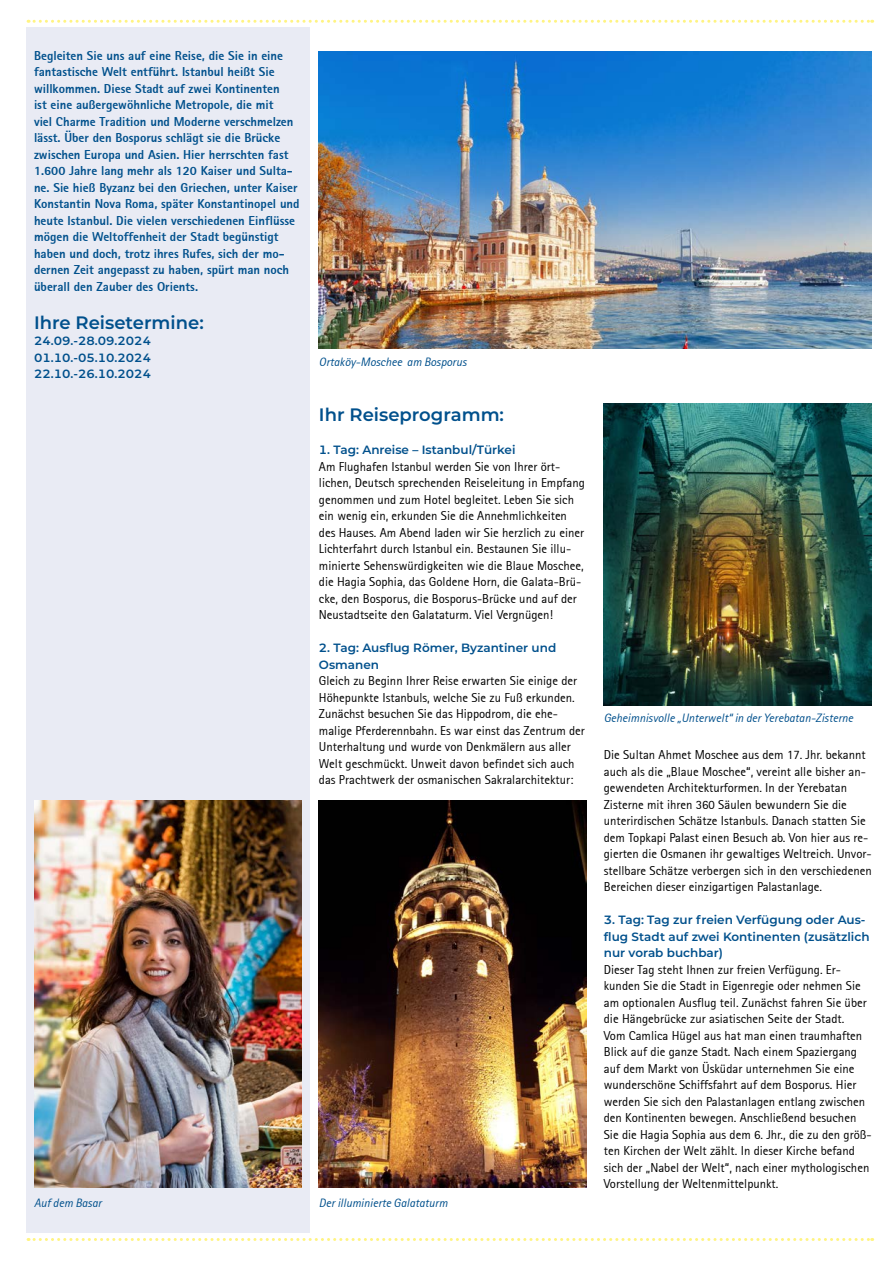
<style>
.page{position:relative;width:893px;height:1263px;background:#fff}
.page>*{position:absolute;margin:0;border:0;box-sizing:border-box;transform-origin:0 0}
.t1{font:600 18px "Montserrat";color:#00508c}
.t2{font:12.75px/16.5px "Rotis Sans Serif";color:#000}
.t3{font:800 12.75px/16.5px "Rotis Sans Serif";color:#00508c}
.t4{font:600 12px/16.5px "Montserrat";color:#00508c}
.t5{font:italic 12px "Rotis Sans Serif";color:#00508c}
</style>
<div class="page">
<div style="left:27px;top:28px;width:283px;height:1205px;background:#e9ebf4"></div>
<svg style="left:28px;top:20px;width:845px;height:3px"></svg>
<svg style="left:28px;top:1238px;width:845px;height:3px"></svg>
<img style="left:604px;top:404px;width:268px;height:301px">
<img style="left:319px;top:800px;width:268px;height:387px">
<img style="left:319px;top:51px;width:553px;height:298px">
<img style="left:34px;top:800px;width:268px;height:387px">
<p class="t3" style="left:34px;top:47px;width:267px">Begleiten Sie uns auf eine Reise, die Sie in eine fantastische Welt entführt. Istanbul heißt Sie willkommen. Diese Stadt auf zwei Kontinenten<br>ist eine außergewöhnliche Metropole, die mit<br>viel Charme Tradition und Moderne verschmelzen lässt. Über den Bosporus schlägt sie die Brücke zwischen Europa und Asien. Hier herrschten fast 1.600 Jahre lang mehr als 120 Kaiser und Sulta&shy;ne. Sie hieß Byzanz bei den Griechen, unter Kaiser Konstantin Nova Roma, später Konstantinopel und heute Istanbul. Die vielen verschiedenen Einflüsse mögen die Weltoffenheit der Stadt begünstigt haben und doch, trotz ihres Rufes, sich der mo&shy;dernen Zeit angepasst zu haben, spürt man noch überall den Zauber des Orients.</p>
<h1 class="t1" style="left:34px;top:309px;width:171px">Ihre Reisetermine:</h1>
<p class="t4" style="left:34px;top:332px;width:119px;text-align:justify">24.09.-28.09.2024<br>01.10.-05.10.2024<br>22.10.-26.10.2024</p>
<p class="t5" style="left:34px;top:1195px;width:69px">Auf dem Basar</p>
<p class="t5" style="left:319px;top:354px;width:149px">Ortaköy-Moschee am Bosporus</p>
<h1 class="t1" style="left:319px;top:402px;width:187px">Ihr Reiseprogramm:</h1>
<p class="t4" style="left:319px;top:441px;width:198px">1. Tag: Anreise – Istanbul/Türkei</p>
<p class="t2" style="left:319px;top:458px;width:268px">Am Flughafen Istanbul werden Sie von Ihrer ört&shy;lichen, Deutsch sprechenden Reiseleitung in Empfang genommen und zum Hotel begleitet. Leben Sie sich ein wenig ein, erkunden Sie die Annehmlichkeiten des Hauses. Am Abend laden wir Sie herzlich zu einer Lichterfahrt durch Istanbul ein. Bestaunen Sie illu&shy;minierte Sehenswürdigkeiten wie die Blaue Moschee, die Hagia Sophia, das Goldene Horn, die Galata-Brü&shy;cke, den Bosporus, die Bosporus-Brücke und auf der Neustadtseite den Galataturm. Viel Vergnügen!</p>
<p class="t4" style="left:319px;top:639px;width:239px">2. Tag: Ausflug Römer, Byzantiner und<br>Osmanen</p>
<p class="t2" style="left:319px;top:673px;width:268px">Gleich zu Beginn Ihrer Reise erwarten Sie einige der Höhepunkte Istanbuls, welche Sie zu Fuß erkunden.<br>Zunächst besuchen Sie das Hippodrom, die ehe&shy;malige Pferderennbahn. Es war einst das Zentrum der Unterhaltung und wurde von Denkmälern aus aller Welt geschmückt. Unweit davon befindet sich auch das Prachtwerk der osmanischen Sakralarchitektur:</p>
<p class="t5" style="left:319px;top:1196px;width:130px">Der illuminierte Galataturm</p>
<p class="t5" style="left:604px;top:711px;width:251px">Geheimnisvolle „Unterwelt“ in der Yerebatan-Zisterne</p>
<p class="t2" style="left:604px;top:747px;width:269px">Die Sultan Ahmet Moschee aus dem 17. Jhr. bekannt auch als die „Blaue Moschee“, vereint alle bisher an&shy;gewendeten Architekturformen. In der Yerebatan Zisterne mit ihren 360 Säulen bewundern Sie die unterirdischen Schätze Istanbuls. Danach statten Sie dem Topkapi Palast einen Besuch ab. Von hier aus re&shy;gierten die Osmanen ihr gewaltiges Weltreich. Unvor&shy;stellbare Schätze verbergen sich in den verschiedenen Bereichen dieser einzigartigen Palastanlage.</p>
<p class="t4" style="left:604px;top:911px;width:267px">3. Tag: Tag zur freien Verfügung oder Aus&shy;flug Stadt auf zwei Kontinenten (zusätzlich nur vorab buchbar)</p>
<p class="t2" style="left:604px;top:961px;width:269px">Dieser Tag steht Ihnen zur freien Verfügung. Er&shy;kunden Sie die Stadt in Eigenregie oder nehmen Sie am optionalen Ausflug teil. Zunächst fahren Sie über die Hängebrücke zur asiatischen Seite der Stadt.<br>Vom Camlica Hügel aus hat man einen traumhaften Blick auf die ganze Stadt. Nach einem Spaziergang auf dem Markt von Üsküdar unternehmen Sie eine wunderschöne Schiffsfahrt auf dem Bosporus. Hier werden Sie sich den Palastanlagen entlang zwischen den Kontinenten bewegen. Anschließend besuchen Sie die Hagia Sophia aus dem 6. Jhr., die zu den größ&shy;ten Kirchen der Welt zählt. In dieser Kirche befand sich der „Nabel der Welt“, nach einer mythologischen Vorstellung der Weltenmittelpunkt.</p>
</div>
